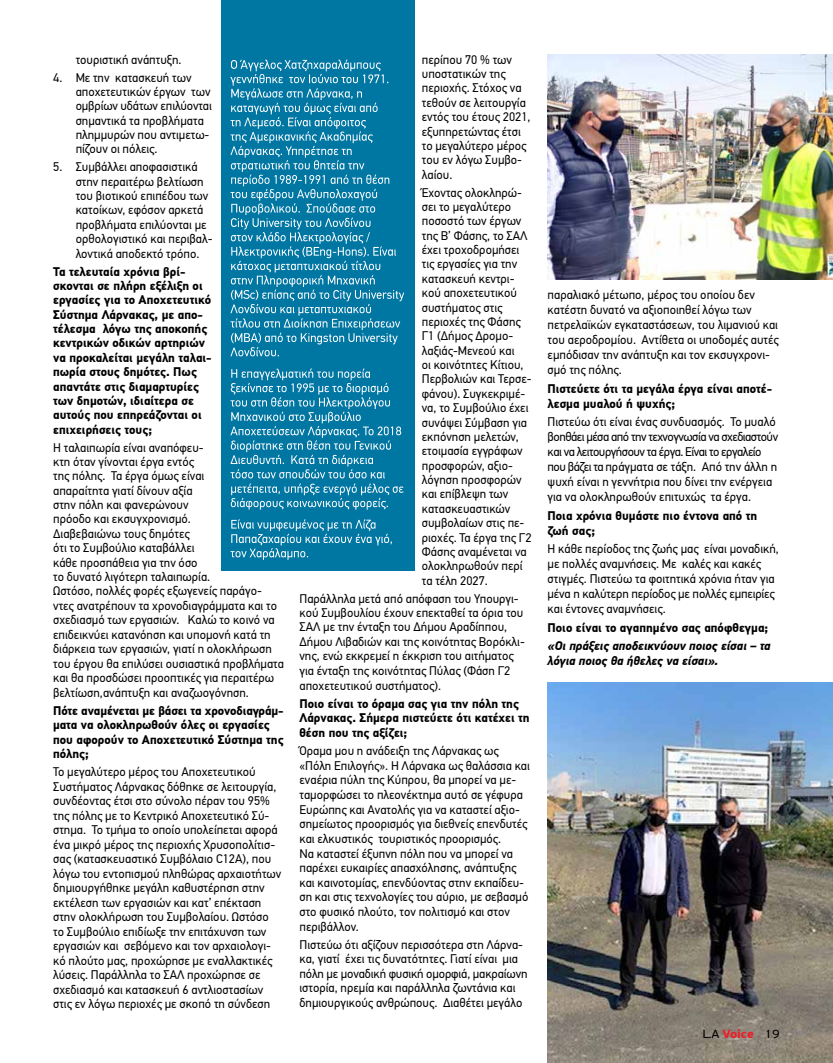
<style>
.page{position:relative;width:833px;height:1063px;background:#fff}
.page>*{position:absolute;margin:0;border:0;box-sizing:border-box;transform-origin:0 0}
.t1{font:12.5px/14.4px "PF Din Text Pro";color:#000}
.t2{font:700 12.5px/14.4px "PF Din Text Pro";color:#000}
.t3{font:italic 700 12.5px/15px "PF Din Text Pro";color:#000}
.t4{font:12.5px "PF Highway Sans Pro";color:#000}
.s1{font-weight:700;color:#ec2028}
</style>
<div class="page">
<div style="left:221px;top:0;width:194px;height:570px;background:#0076a3"></div>
<svg style="left:230px;top:519px;width:162px;height:41px"></svg>
<svg style="left:230px;top:368px;width:174px;height:142px"></svg>
<svg style="left:230px;top:59px;width:174px;height:297px"></svg>
<img style="left:547px;top:54px;width:286px;height:226px">
<img style="left:547px;top:682px;width:286px;height:381px">
<p class="t1" style="left:76px;top:52px;width:107px">τουριστική ανάπτυξη.</p>
<p class="t1" style="left:76px;top:70px;width:138px;text-indent:-22px">4. Με την κατασκευή των αποχετευτικών έργων των ομβρίων υδάτων επιλύονται σημαντικά τα προβλήματα πλημμυρών που αντιμετω&shy;πίζουν οι πόλεις.</p>
<p class="t1" style="left:76px;top:160px;width:138px;text-indent:-22px">5. Συμβάλλει αποφασιστικά στην περαιτέρω βελτίωση του βιοτικού επιπέδου των κατοίκων, εφόσον αρκετά προβλήματα επιλύονται με ορθολογιστικό και περιβαλ&shy;λοντικά αποδεκτό τρόπο.</p>
<p class="t2" style="left:53px;top:264px;width:160px">Τα τελευταία χρόνια βρί&shy;σκονται σε πλήρη εξέλιξη οι εργασίες για το Αποχετευτικό<br>Σύστημα Λάρνακας, με απο&shy;τέλεσμα λόγω της αποκοπής κεντρικών οδικών αρτηριών να προκαλείται μεγάλη ταλαι&shy;πωρία στους δημότες. Πως απαντάτε στις διαμαρτυρίες των δημοτών, ιδιαίτερα σε αυτούς που επηρεάζονται οι επιχειρήσεις τους;</p>
<p class="t1" style="left:53px;top:440px;width:232px">Η ταλαιπωρία είναι αναπόφευ-<br>κτη όταν γίνονται έργα εντός<br>της πόλης. Τα έργα όμως είναι<br>απαραίτητα γιατί δίνουν αξία<br>στην πόλη και φανερώνουν<br>πρόοδο και εκσυγχρονισμό.<br>Διαβεβαιώνω τους δημότες<br>ότι το Συμβούλιο καταβάλλει<br>κάθε προσπάθεια για την όσο<br>το δυνατό λιγότερη ταλαιπωρία.<br>Ωστόσο, πολλές φορές εξωγενείς παράγο&shy;ντες ανατρέπουν τα χρονοδιαγράμματα και το σχεδιασμό των εργασιών. Καλώ το κοινό να επιδεικνύει κατανόηση και υπομονή κατά τη διάρκεια των εργασιών, γιατί η ολοκλήρωση του έργου θα επιλύσει ουσιαστικά προβλήματα και θα προσδώσει προοπτικές για περαιτέρω βελτίωση,ανάπτυξη και αναζωογόνηση.</p>
<p class="t2" style="left:53px;top:703px;width:232px">Πότε αναμένεται με βάσει τα χρονοδιαγράμ&shy;ματα να ολοκληρωθούν όλες οι εργασίες που αφορούν το Αποχετευτικό Σύστημα της πόλης;</p>
<p class="t1" style="left:53px;top:765px;width:230px">Το μεγαλύτερο μέρος του Αποχετευτικού Συστήματος Λάρνακας δόθηκε σε λειτουργία, συνδέοντας έτσι στο σύνολο πέραν του 95% της πόλης με το Κεντρικό Αποχετευτικό Σύ&shy;στημα. Το τμήμα το οποίο υπολείπεται αφορά ένα μικρό μέρος της περιοχής Χρυσοπολίτισ&shy;σας (κατασκευαστικό Συμβόλαιο C12A), που λόγω του εντοπισμού πληθώρας αρχαιοτήτων δημιουργήθηκε μεγάλη καθυστέρηση στην εκτέλεση των εργασιών και κατ’ επέκταση στην ολοκλήρωση του Συμβολαίου. Ωστόσο το Συμβούλιο επιδίωξε την επιτάχυνση των εργασιών και σεβόμενο και τον αρχαιολογι&shy;κό πλούτο μας, προχώρησε με εναλλακτικές λύσεις. Παράλληλα το ΣΑΛ προχώρησε σε σχεδιασμό και κατασκευή 6 αντλιοστασίων στις εν λόγω περιοχές με σκοπό τη σύνδεση</p>
<p class="t1" style="left:422px;top:52px;width:110px">περίπου 70 % των υποστατικών της περιοχής. Στόχος να τεθούν σε λειτουργία εντός του έτους 2021, εξυπηρετώντας έτσι το μεγαλύτερο μέρος του εν λόγω Συμβο&shy;λαίου.</p>
<p class="t1" style="left:422px;top:185px;width:111px">Έχοντας ολοκληρώ&shy;σει το μεγαλύτερο ποσοστό των έργων της Β’ Φάσης, το ΣΑΛ έχει τροχοδρομήσει τις εργασίες για την κατασκευή κεντρι&shy;κού αποχετευτικού συστήματος στις περιοχές της Φάσης<br>Γ1 (Δήμος Δρομο&shy;λαξιάς-Μενεού και<br>οι κοινότητες Κίτιου,<br>Περβολιών και Τερσε&shy;φάνου). Συγκεκριμέ&shy;να, το Συμβούλιο έχει συνάψει Σύμβαση για εκπόνηση μελετών, ετοιμασία εγγράφων προσφορών, αξιο&shy;λόγηση προσφορών και επίβλεψη των κατασκευαστικών συμβολαίων στις πε&shy;ριοχές. Τα έργα της Γ2<br>Φάσης αναμένεται να ολοκληρωθούν περί τα τέλη 2027.</p>
<p class="t1" style="left:299px;top:591px;width:227px">Παράλληλα μετά από απόφαση του Υπουργι&shy;κού Συμβουλίου έχουν επεκταθεί τα όρια του ΣΑΛ με την ένταξη του Δήμου Αραδίππου, Δήμου Λιβαδιών και της κοινότητας Βορόκλι&shy;νης, ενώ εκκρεμεί η έκκριση του αιτήματος για ένταξη της κοινότητας Πύλας (Φάση Γ2 αποχετευτικού συστήματος).</p>
<p class="t2" style="left:299px;top:696px;width:232px">Ποιο είναι το όραμα σας για την πόλη της<br>Λάρνακας. Σήμερα πιστεύετε ότι κατέχει τη θέση που της αξίζει;</p>
<p class="t1" style="left:299px;top:744px;width:232px">Όραμα μου η ανάδειξη της Λάρνακας ως «Πόλη Επιλογής». Η Λάρνακα ως θαλάσσια και εναέρια πύλη της Κύπρου, θα μπορεί να με&shy;ταμορφώσει το πλεονέκτημα αυτό σε γέφυρα Ευρώπης και Ανατολής για να καταστεί αξιο&shy;σημείωτος προορισμός για διεθνείς επενδυτές και ελκυστικός τουριστικός προορισμός.<br>Να καταστεί έξυπνη πόλη που να μπορεί να παρέχει ευκαιρίες απασχόλησης, ανάπτυξης και καινοτομίας, επενδύοντας στην εκπαίδευ&shy;ση και στις τεχνολογίες του αύριο, με σεβασμό στο φυσικό πλούτο, τον πολιτισμό και στον περιβάλλον.</p>
<p class="t1" style="left:299px;top:937px;width:230px">Πιστεύω ότι αξίζουν περισσότερα στη Λάρνα&shy;κα, γιατί έχει τις δυνατότητες. Γιατί είναι μια πόλη με μοναδική φυσική ομορφιά, μακραίωνη ιστορία, ηρεμία και παράλληλα ζωντάνια και δημιουργικούς ανθρώπους. Διαθέτει μεγάλο</p>
<p class="t1" style="left:547px;top:288px;width:233px;line-height:15px">παραλιακό μέτωπο, μέρος του οποίου δεν κατέστη δυνατό να αξιοποιηθεί λόγω των πετρελαϊκών εγκαταστάσεων, του λιμανιού και του αεροδρομίου. Αντίθετα οι υποδομές αυτές εμπόδισαν την ανάπτυξη και τον εκσυγχρονι&shy;σμό της πόλης.</p>
<p class="t2" style="left:547px;top:381px;width:226px;line-height:15px">Πιστεύετε ότι τα μεγάλα έργα είναι αποτέ&shy;λεσμα μυαλού ή ψυχής;</p>
<p class="t1" style="left:547px;top:415px;width:232px;line-height:15px">Πιστεύω ότι είναι ένας συνδυασμός. Το μυαλό βοηθάει μέσα από την τεχνογνωσία να σχεδιαστούν και να λειτουργήσουν τα έργα. Είναι το εργαλείο που βάζει τα πράγματα σε τάξη. Από την άλλη η ψυχή είναι η γεννήτρια που δίνει την ενέργεια για να ολοκληρωθούν επιτυχώς τα έργα.</p>
<p class="t2" style="left:547px;top:508px;width:211px;line-height:15px">Ποια χρόνια θυμάστε πιο έντονα από τη ζωή σας;</p>
<p class="t1" style="left:547px;top:542px;width:233px;line-height:15px">Η κάθε περίοδος της ζωής μας είναι μοναδική, με πολλές αναμνήσεις. Με καλές και κακές στιγμές. Πιστεύω τα φοιτητικά χρόνια ήταν για μένα η καλύτερη περίοδος με πολλές εμπειρίες και έντονες αναμνήσεις.</p>
<p class="t2" style="left:547px;top:621px;width:222px">Ποιο είναι το αγαπημένο σας απόφθεγμα;</p>
<p class="t3" style="left:547px;top:639px;width:224px">«Οι πράξεις αποδεικνύουν ποιος είσαι – τα λόγια ποιος θα ήθελες να είσαι».</p>
<p class="t4" style="left:702px;top:1027px;width:79px">L.A <span class="s1">Voice</span> 19</p>
</div>
